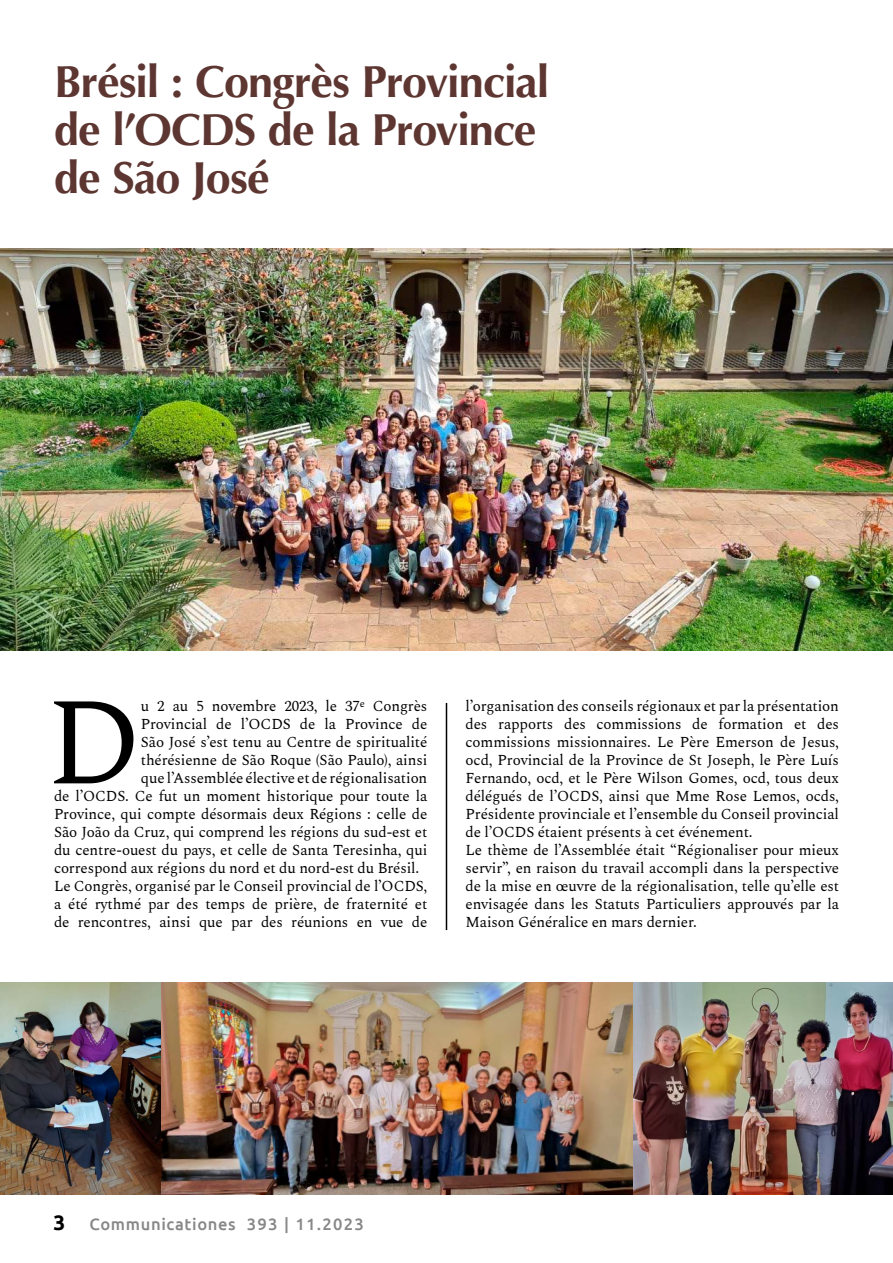
<style>
.page{position:relative;width:893px;height:1263px;background:#fff}
.page>*{position:absolute;margin:0;border:0;box-sizing:border-box;transform-origin:0 0}
.t1{font:124.05px "Spectral";color:#000}
.t2{font:700 45px/48px "Optima";letter-spacing:-.02em;color:#5d3631}
.t3{font:500 16.5px "Ubuntu";letter-spacing:.04em;color:#878787}
.t4{font:15px/18px "Spectral";letter-spacing:-.01em;color:#000}
.s1{font-weight:700;font-size:21px;color:#000}
</style>
<div class="page">
<img style="left:0;top:248px;width:893px;height:402px">
<img style="left:0;top:982px;width:893px;height:213px">
<hr style="left:446px;top:703px;width:1px;height:227px;background:#000">
<h2 class="t2" style="left:54px;top:58px;width:497px">Brésil : Congrès Provincial de l’OCDS de la Province de São José</h2>
<h1 class="t1" style="left:46px;top:652px;width:98px">D</h1>
<p class="t4" style="left:141px;top:696px;width:288px">u 2 au 5 novembre 2023, le 37<sup>e</sup> Congrès</p>
<p class="t4" style="left:141px;top:714px;width:288px">Provincial de l’OCDS de la Province de</p>
<p class="t4" style="left:141px;top:732px;width:288px">São José s’est tenu au Centre de spiritualité</p>
<p class="t4" style="left:141px;top:750px;width:288px">thérésienne de São Roque (São Paulo), ainsi</p>
<p class="t4" style="left:141px;top:768px;width:288px">que l’Assemblée élective et de régionalisation</p>
<p class="t4" style="left:54px;top:786px;width:375px">de l’OCDS. Ce fut un moment historique pour toute la</p>
<p class="t4" style="left:54px;top:804px;width:375px">Province, qui compte désormais deux Régions : celle de</p>
<p class="t4" style="left:54px;top:822px;width:375px">São João da Cruz, qui comprend les régions du sud-est et</p>
<p class="t4" style="left:54px;top:840px;width:375px">du centre-ouest du pays, et celle de Santa Teresinha, qui</p>
<p class="t4" style="left:54px;top:858px;width:367px">correspond aux régions du nord et du nord-est du Brésil.</p>
<p class="t4" style="left:54px;top:876px;width:375px">Le Congrès, organisé par le Conseil provincial de l’OCDS,</p>
<p class="t4" style="left:54px;top:894px;width:375px">a été rythmé par des temps de prière, de fraternité et</p>
<p class="t4" style="left:54px;top:912px;width:375px">de rencontres, ainsi que par des réunions en vue de</p>
<p class="t4" style="left:466px;top:696px;width:375px">l’organisation des conseils régionaux et par la présentation des rapports des commissions de formation et des commissions missionnaires. Le Père Emerson de Jesus, ocd, Provincial de la Province de St Joseph, le Père Luís Fernando, ocd, et le Père Wilson Gomes, ocd, tous deux délégués de l’OCDS, ainsi que Mme Rose Lemos, ocds, Présidente provinciale et l’ensemble du Conseil provincial de l’OCDS étaient présents à cet événement.<br>Le thème de l’Assemblée était “Régionaliser pour mieux servir”, en raison du travail accompli dans la perspective de la mise en œuvre de la régionalisation, telle qu’elle est envisagée dans les Statuts Particuliers approuvés par la Maison Généralice en mars dernier.</p>
<p class="t3" style="left:54px;top:1213px;width:312px"><span class="s1">3</span> Communicationes 393 | 11.2023</p>
</div>
